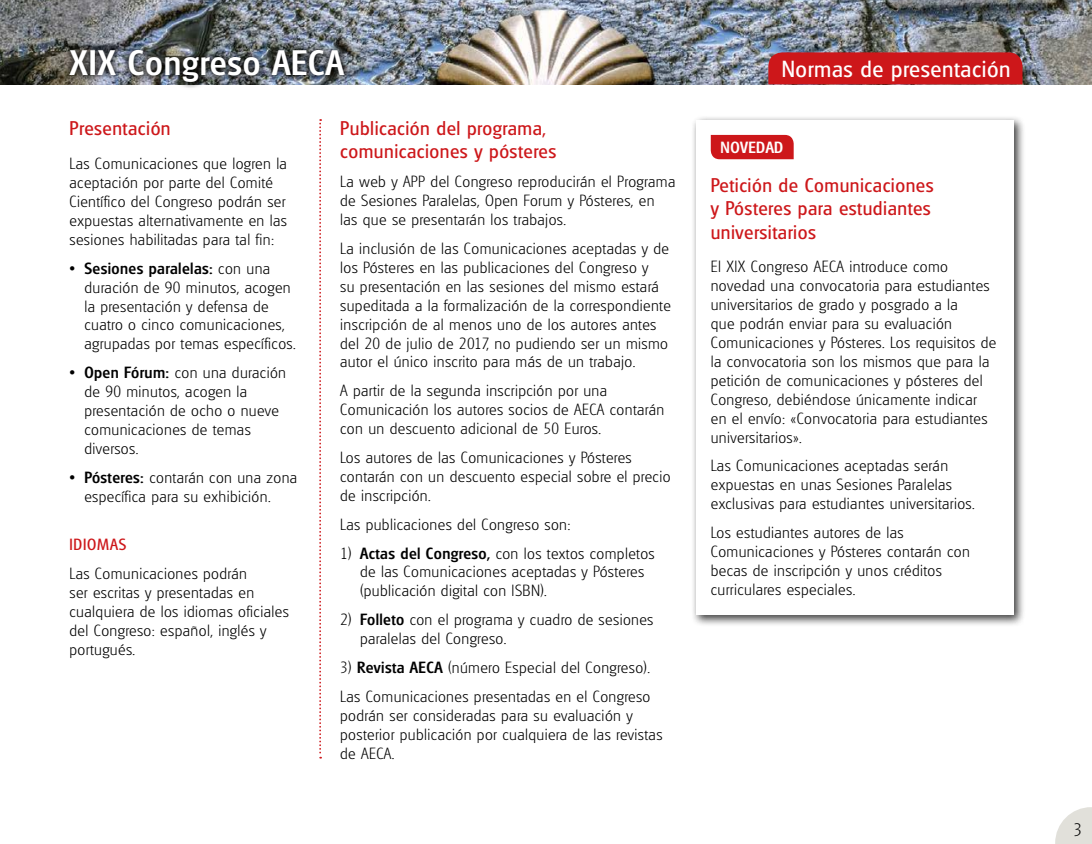
<style>
.page{position:relative;width:1092px;height:844px;background:#fff}
.page>*{position:absolute;margin:0;border:0;box-sizing:border-box;transform-origin:0 0}
.t1{font:500 34.3px "Glasgow";letter-spacing:.025em;color:#fff}
.t2{font:22.57px "Glasgow";letter-spacing:.025em;color:#fff}
.t3{font:19.25px/23.1px "Glasgow";letter-spacing:.025em;color:#cd171a}
.t4{font:200 17.5px "Glasgow";color:#000}
.t5{font:200 15.75px/18.9px "Glasgow";letter-spacing:.025em;color:#000}
.t6{font:500 15.75px "Glasgow";letter-spacing:.025em;color:#fff}
.t7{font:15.75px "Glasgow";letter-spacing:.05em;color:#cd171a}
.s1{font-weight:500}
</style>
<div class="page">
<img style="left:0;top:0;width:1091px;height:84px">
<img style="left:63px;top:43px;width:289px;height:45px">
<div style="left:768px;top:52px;width:254px;height:32px;background:#cd171a"></div>
<svg style="left:1055px;top:807px;width:36px;height:36px"></svg>
<svg style="left:319px;top:119px;width:2px;height:639px"></svg>
<div style="left:690px;top:115px;width:335px;height:511px;background:#000;opacity:.75"></div>
<div style="left:695px;top:120px;width:318px;height:494px;background:#fff"></div>
<div style="left:710px;top:135px;width:83px;height:24px;background:#cd171a"></div>
<h1 class="t1" style="left:69px;top:43px;width:276px">XIX Congreso AECA</h1>
<p class="t3" style="left:69px;top:117px;width:103px">Presentación</p>
<p class="t5" style="left:69px;top:154px;width:219px">Las Comunicaciones que logren la aceptación por parte del Comité Científico del Congreso podrán ser expuestas alternativamente en las sesiones habilitadas para tal fin:</p>
<p class="t5" style="left:84px;top:258px;width:213px;text-indent:-15px"><span class="s1">• Sesiones paralelas:</span> con una duración de 90 minutos, acogen la presentación y defensa de cuatro o cinco comunicaciones, agrupadas por temas específicos.</p>
<p class="t5" style="left:84px;top:363px;width:203px;text-indent:-15px"><span class="s1">• Open Fórum:</span> con una duración de 90 minutos, acogen la presentación de ocho o nueve comunicaciones de temas diversos.</p>
<p class="t5" style="left:84px;top:467px;width:214px;text-indent:-15px"><span class="s1">• Pósteres:</span> contarán con una zona específica para su exhibición.</p>
<p class="t7" style="left:69px;top:535px;width:58px">IDIOMAS</p>
<p class="t5" style="left:69px;top:564px;width:221px">Las Comunicaciones podrán<br>ser escritas y presentadas en cualquiera de los idiomas oficiales del Congreso: español, inglés y portugués.</p>
<p class="t3" style="left:340px;top:117px;width:218px">Publicación del programa, comunicaciones y pósteres</p>
<p class="t5" style="left:340px;top:172px;width:336px">La web y APP del Congreso reproducirán el Programa de Sesiones Paralelas, Open Forum y Pósteres, en las que se presentarán los trabajos.</p>
<p class="t5" style="left:340px;top:239px;width:332px">La inclusión de las Comunicaciones aceptadas y de los Pósteres en las publicaciones del Congreso y<br>su presentación en las sesiones del mismo estará supeditada a la formalización de la correspondiente inscripción de al menos uno de los autores antes del 20 de julio de 2017, no pudiendo ser un mismo autor el único inscrito para más de un trabajo.</p>
<p class="t5" style="left:340px;top:381px;width:326px">A partir de la segunda inscripción por una<br>Comunicación los autores socios de AECA contarán con un descuento adicional de 50 Euros.</p>
<p class="t5" style="left:340px;top:448px;width:332px">Los autores de las Comunicaciones y Pósteres contarán con un descuento especial sobre el precio de inscripción.</p>
<p class="t5" style="left:340px;top:514px;width:232px">Las publicaciones del Congreso son:</p>
<p class="t5" style="left:360px;top:543px;width:296px;text-indent:-20px">1) <span class="s1">Actas del Congreso,</span> con los textos completos de las Comunicaciones aceptadas y Pósteres (publicación digital con ISBN).</p>
<p class="t5" style="left:360px;top:610px;width:295px;text-indent:-20px">2) <span class="s1">Folleto</span> con el programa y cuadro de sesiones paralelas del Congreso.</p>
<p class="t5" style="left:340px;top:652px;width:312px;line-height:28.9px">3) <span class="s1">Revista AECA</span> (número Especial del Congreso).<br>Las Comunicaciones presentadas en el Congreso</p>
<p class="t5" style="left:340px;top:705px;width:324px">podrán ser consideradas para su evaluación y posterior publicación por cualquiera de las revistas de AECA.</p>
<h2 class="t2" style="left:781px;top:56px;width:230px">Normas de presentación</h2>
<p class="t6" style="left:720px;top:138px;width:64px">NOVEDAD</p>
<p class="t3" style="left:710px;top:174px;width:224px">Petición de Comunicaciones y Pósteres para estudiantes universitarios</p>
<p class="t5" style="left:710px;top:257px;width:287px">El XIX Congreso AECA introduce como novedad una convocatoria para estudiantes universitarios de grado y posgrado a la<br>que podrán enviar para su evaluación Comunicaciones y Pósteres. Los requisitos de la convocatoria son los mismos que para la petición de comunicaciones y pósteres del Congreso, debiéndose únicamente indicar en el envío: «Convocatoria para estudiantes universitarios».</p>
<p class="t5" style="left:710px;top:456px;width:265px">Las Comunicaciones aceptadas serán expuestas en unas Sesiones Paralelas exclusivas para estudiantes universitarios.</p>
<p class="t5" style="left:710px;top:523px;width:260px">Los estudiantes autores de las Comunicaciones y Pósteres contarán con becas de inscripción y unos créditos curriculares especiales.</p>
<p class="t4" style="left:1073px;top:820px;width:10px">3</p>
</div>
